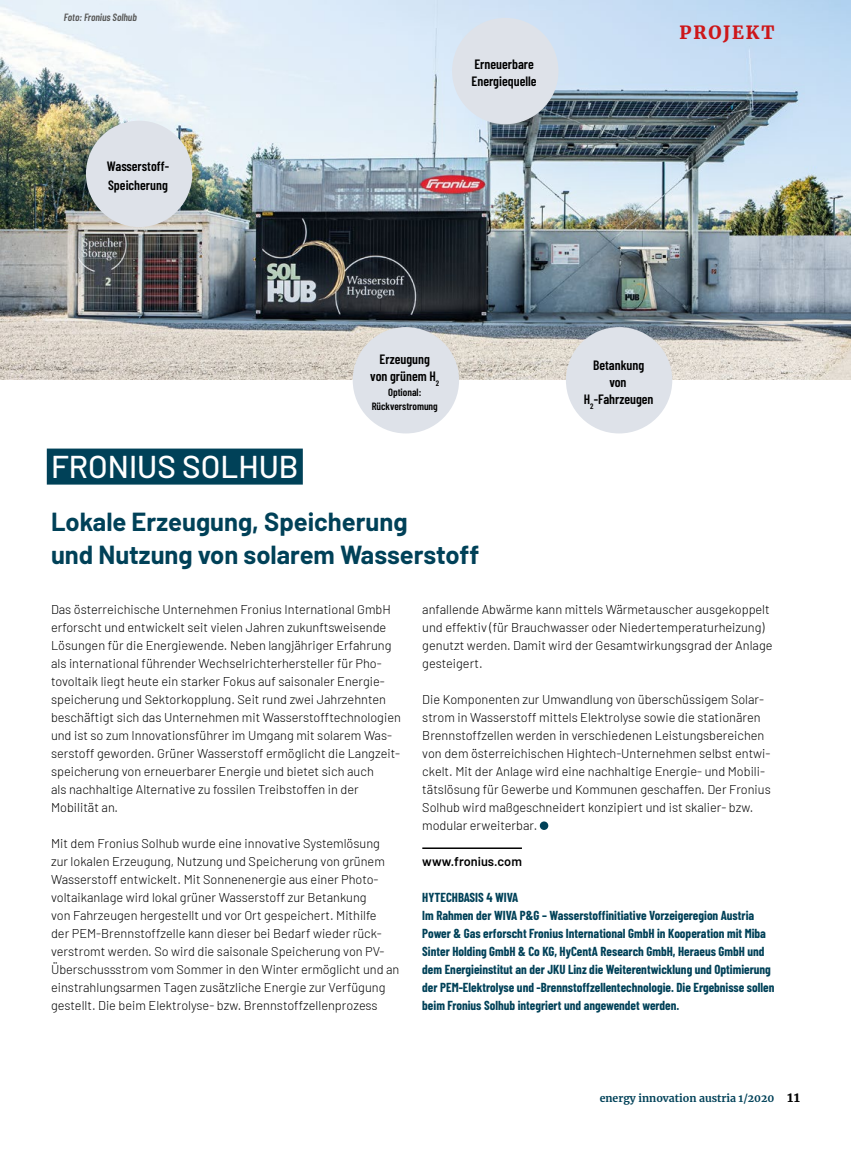
<style>
.page{position:relative;width:851px;height:1149px;background:#fff}
.page>*{position:absolute;margin:0;border:0;box-sizing:border-box;transform-origin:0 0}
.Head_Balken_blau{font:500 31.5px "Barlow";color:#fff}
.Subhead_blau{font:700 25.5px/33px "Barlow";color:#004158}
.Kapitel_rechts{font:900 18px "Merriweather";letter-spacing:.1em;color:#cd171a}
.Bildunterschrift_Lin{font:600 13.5px/17px "Barlow Condensed";color:#000}
.Fliesstext_schwarz{font:300 12.75px/18px "Barlow";color:#000}
.Randspalte_linksbünd{font:700 12.75px/18px "Barlow Condensed";color:#004158}
.URL_Textende{font:600 12.75px "Barlow";color:#000}
.t1{font:700 10.5px "Merriweather";color:#004158}
.Bildunterschrift_Lin-2{font:600 10.5px "Barlow Condensed";color:#000}
.Bildtext_rechts{font:italic 600 10.5px "Barlow Condensed";color:#575756}
.s1{font-size:13.5px;color:#000}
</style>
<div class="page">
<img style="left:0;top:0;width:850px;height:379px">
<hr style="left:422px;top:847px;width:100px;height:1px;background:#000">
<div style="left:539px;top:821px;width:9px;height:8px;background:#004158;border-radius:50%"></div>
<div style="left:47px;top:448px;width:256px;height:36px;background:#004158"></div>
<div style="left:86px;top:121px;width:106px;height:106px;background:#dee2e9;border-radius:50%"></div>
<div style="left:352px;top:327px;width:107px;height:106px;background:#dee2e9;border-radius:50%"></div>
<div style="left:452px;top:18px;width:106px;height:106px;background:#dee2e9;border-radius:50%"></div>
<div style="left:566px;top:327px;width:106px;height:106px;background:#dee2e9;border-radius:50%"></div>
<p class="Bildtext_rechts" style="left:64px;top:10px;width:75px">Foto: Fronius Solhub</p>
<p class="Bildunterschrift_Lin" style="left:107px;top:156px;width:64px;line-height:18.3px">Wasserstoff-<br>Speicherung</p>
<p class="Bildunterschrift_Lin" style="left:471px;top:55px;width:66px">Erneuerbare<br>Energiequelle</p>
<p class="Kapitel_rechts" style="left:679px;top:20px;width:96px">PROJEKT</p>
<p class="Head_Balken_blau" style="left:51px;top:444px;width:249px">FRONIUS SOLHUB</p>
<p class="Bildunterschrift_Lin" style="left:370px;top:350px;width:70px;text-align:center">Erzeugung von grünem H<sub>2</sub></p>
<p class="Bildunterschrift_Lin-2" style="left:388px;top:385px;width:35px">Optional:</p>
<p class="Bildunterschrift_Lin-2" style="left:371px;top:398px;width:68px">Rückverstromung</p>
<p class="Subhead_blau" style="left:51px;top:503px;width:429px">Lokale Erzeugung, Speicherung<br>und Nutzung von solarem Wasserstoff</p>
<p class="Bildunterschrift_Lin" style="left:583px;top:355px;width:71px;text-align:center">Betankung von<br>H<sub>2</sub>-Fahrzeugen</p>
<p class="Fliesstext_schwarz" style="left:51px;top:599px;width:351px">Das österreichische Unternehmen Fronius International GmbH erforscht und entwickelt seit vielen Jahren zukunftsweisende Lösungen für die Energiewende. Neben langjähriger Erfahrung als international führender Wechselrichterhersteller für Pho&shy;tovoltaik liegt heute ein starker Fokus auf saisonaler Energie&shy;speicherung und Sektorkopplung. Seit rund zwei Jahrzehnten beschäftigt sich das Unternehmen mit Wasserstofftechnologien und ist so zum Innovationsführer im Umgang mit solarem Was&shy;serstoff geworden. Grüner Wasserstoff ermöglicht die Langzeit&shy;speicherung von erneuerbarer Energie und bietet sich auch<br>als nachhaltige Alternative zu fossilen Treibstoffen in der Mobilität an.</p>
<p class="Fliesstext_schwarz" style="left:51px;top:833px;width:350px">Mit dem Fronius Solhub wurde eine innovative Systemlösung zur lokalen Erzeugung, Nutzung und Speicherung von grünem Wasserstoff entwickelt. Mit Sonnenenergie aus einer Photo&shy;voltaikanlage wird lokal grüner Wasserstoff zur Betankung<br>von Fahrzeugen hergestellt und vor Ort gespeichert. Mithilfe<br>der PEM-Brennstoffzelle kann dieser bei Bedarf wieder rück&shy;verstromt werden. So wird die saisonale Speicherung von PV-Überschussstrom vom Sommer in den Winter ermöglicht und an einstrahlungsarmen Tagen zusätzliche Energie zur Verfügung gestellt. Die beim Elektrolyse- bzw. Brennstoffzellenprozess</p>
<p class="Fliesstext_schwarz" style="left:422px;top:599px;width:352px">anfallende Abwärme kann mittels Wärmetauscher ausgekoppelt und effektiv (für Brauchwasser oder Niedertemperaturheizung) genutzt werden. Damit wird der Gesamtwirkungsgrad der Anlage gesteigert.</p>
<p class="Fliesstext_schwarz" style="left:422px;top:689px;width:350px">Die Komponenten zur Umwandlung von überschüssigem Solar&shy;strom in Wasserstoff mittels Elektrolyse sowie die stationären Brennstoffzellen werden in verschiedenen Leistungsbereichen von dem österreichischen Hightech-Unternehmen selbst entwi&shy;ckelt. Mit der Anlage wird eine nachhaltige Energie- und Mobili&shy;tätslösung für Gewerbe und Kommunen geschaffen. Der Fronius Solhub wird maßgeschneidert konzipiert und ist skalier- bzw. modular erweiterbar.</p>
<p class="URL_Textende" style="left:422px;top:851px;width:101px">www.fronius.com</p>
<p class="Randspalte_linksbünd" style="left:422px;top:887px;width:97px">HYTECHBASIS 4 WIVA</p>
<p class="Randspalte_linksbünd" style="left:422px;top:905px;width:353px">Im Rahmen der WIVA P&amp;G – Wasserstoffinitiative Vorzeigeregion Austria Power &amp; Gas erforscht Fronius International GmbH in Kooperation mit Miba Sinter Holding GmbH &amp; Co KG, HyCentA Research GmbH, Heraeus GmbH und dem Energieinstitut an der JKU Linz die Weiterentwicklung und Optimierung der PEM-Elektrolyse und -Brennstoffzellentechnologie. Die Ergebnisse sollen beim Fronius Solhub integriert und angewendet werden.</p>
<p class="t1" style="left:599px;top:1090px;width:202px">energy innovation austria 1/2020 <span class="s1">11</span></p>
</div>
